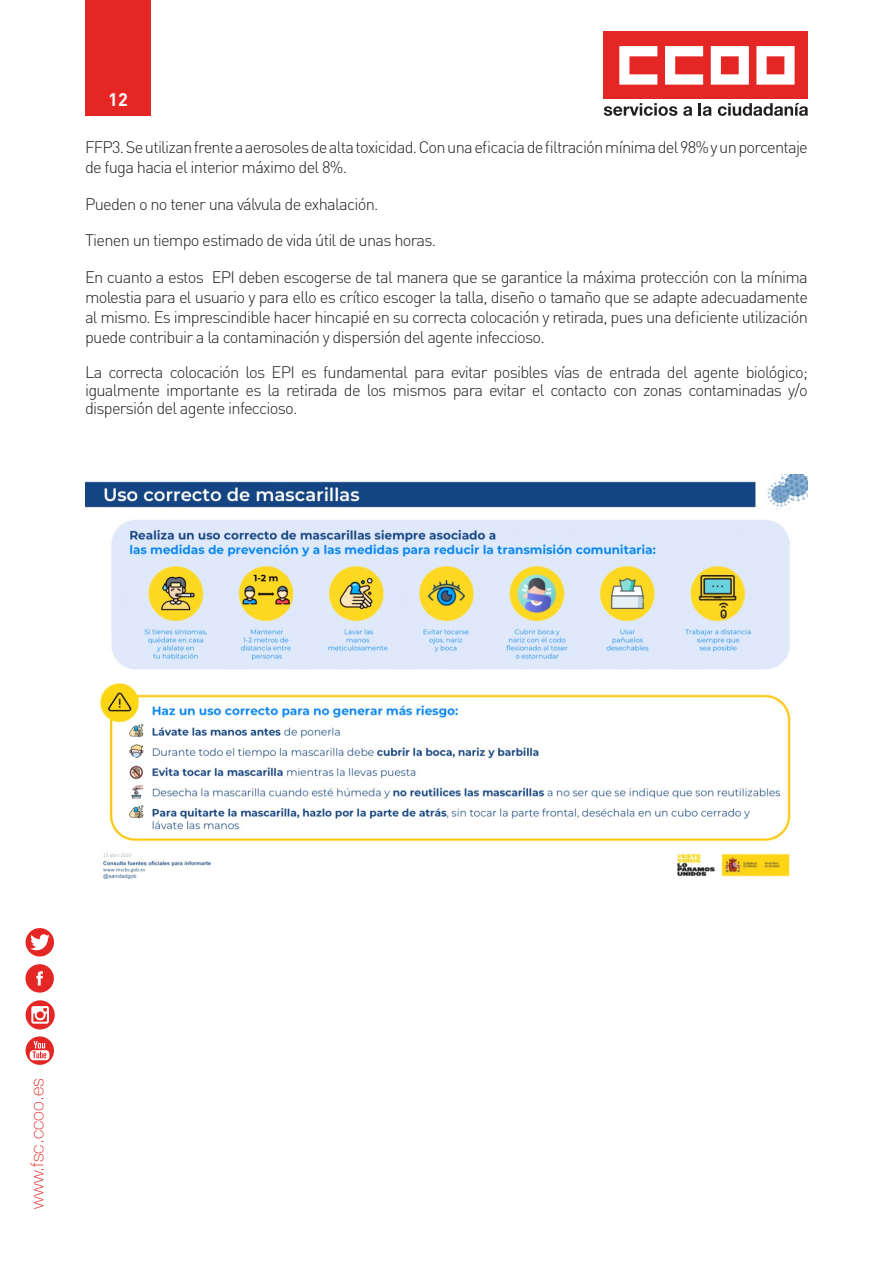
<style>
.page{position:relative;width:893px;height:1263px;background:#fff}
.page>*{position:absolute;margin:0;border:0;box-sizing:border-box;transform-origin:0 0}
.t1{font:100 18px "Helvetica Neue LT Std";color:#e42625}
.t2{font:700 18px "DIN Pro";color:#fff}
.t3{font:300 16.5px/19.8px "DIN Pro";letter-spacing:-.045em;color:#231f20;text-align:justify}
</style>
<div class="page">
<div style="left:85px;top:0;width:66px;height:116px;background:#e42625"></div>
<svg style="left:26px;top:928px;width:28px;height:28px"></svg>
<svg style="left:26px;top:1036px;width:28px;height:29px"></svg>
<svg style="left:25px;top:964px;width:29px;height:28px"></svg>
<svg style="left:604px;top:103px;width:73px;height:13px"></svg>
<svg style="left:683px;top:106px;width:9px;height:10px"></svg>
<svg style="left:699px;top:103px;width:13px;height:13px"></svg>
<svg style="left:718px;top:103px;width:90px;height:13px"></svg>
<div style="left:604px;top:32px;width:204px;height:67px;background:#e42625"></div>
<svg style="left:619px;top:46px;width:38px;height:39px"></svg>
<svg style="left:665px;top:46px;width:38px;height:39px"></svg>
<svg style="left:711px;top:46px;width:38px;height:39px"></svg>
<svg style="left:756px;top:46px;width:39px;height:39px"></svg>
<div style="left:26px;top:1000px;width:29px;height:29px;background:#e42625;border-radius:50%"></div>
<svg style="left:31px;top:1006px;width:18px;height:18px"></svg>
<img style="left:85px;top:474px;width:723px;height:406px">
<p class="t2" style="left:108px;top:88px;width:21px">12</p>
<p class="t3" style="left:85px;top:136px;width:724px">FFP3. Se utilizan frente a aerosoles de alta toxicidad. Con una eficacia de filtración mínima del 98% y un porcentaje de fuga hacia el interior máximo del 8%.</p>
<p class="t3" style="left:85px;top:193px;width:295px">Pueden o no tener una válvula de exhalación.</p>
<p class="t3" style="left:85px;top:230px;width:353px">Tienen un tiempo estimado de vida útil de unas horas.</p>
<p class="t3" style="left:85px;top:267px;width:724px">En cuanto a estos EPI deben escogerse de tal manera que se garantice la máxima protección con la mínima molestia para el usuario y para ello es crítico escoger la talla, diseño o tamaño que se adapte adecuadamente al mismo. Es imprescindible hacer hincapié en su correcta colocación y retirada, pues una deficiente utilización puede contribuir a la contaminación y dispersión del agente infeccioso.</p>
<p class="t3" style="left:85px;top:362px;width:724px;line-height:18.1px">La correcta colocación los EPI es fundamental para evitar posibles vías de entrada del agente biológico; igualmente importante es la retirada de los mismos para evitar el contacto con zonas contaminadas y/o dispersión del agente infeccioso.</p>
<p class="t1" style="left:27px;top:1208px;width:132px;rotate:-90deg">www.fsc.ccoo.es</p>
</div>
